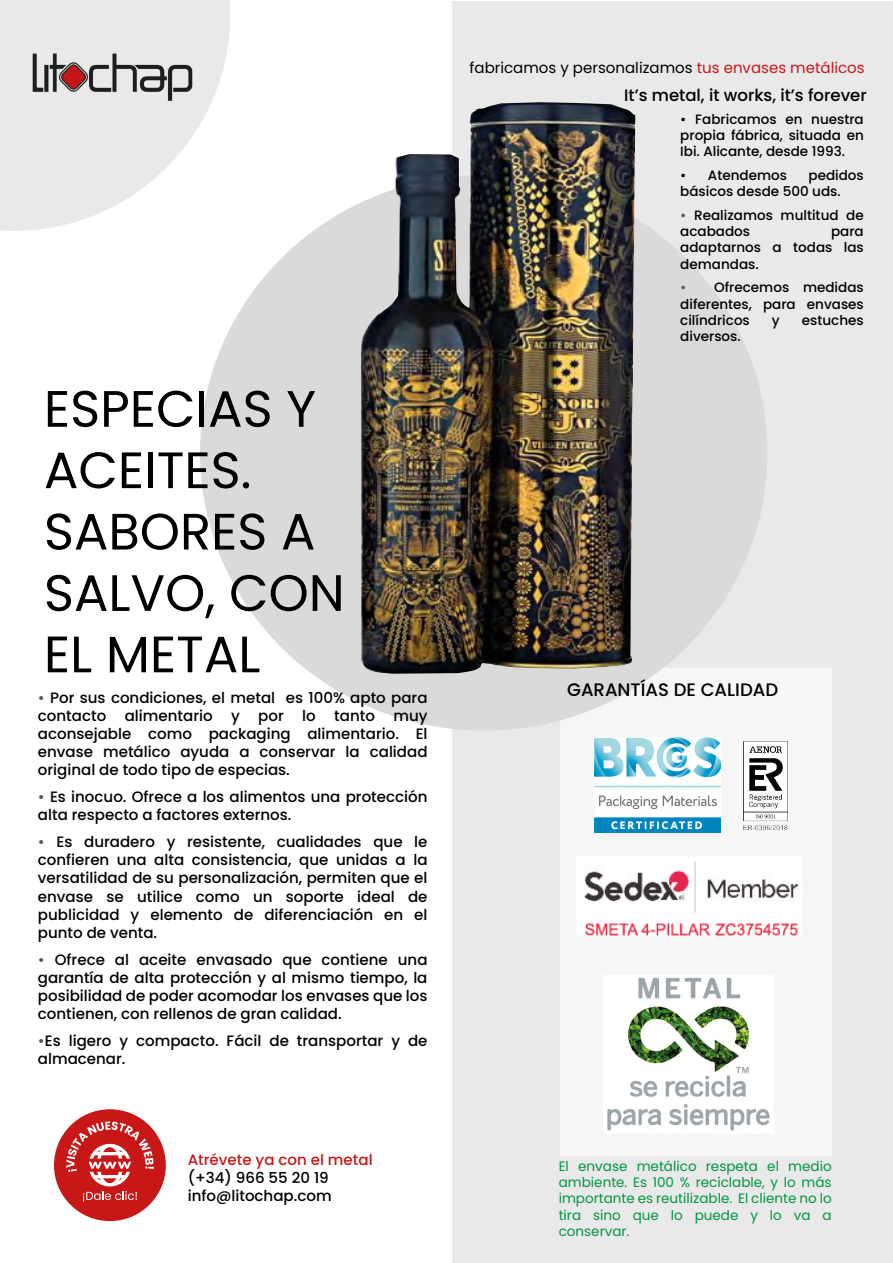
<style>
.page{position:relative;width:893px;height:1263px;background:#fff}
.page>*{position:absolute;margin:0;border:0;box-sizing:border-box;transform-origin:0 0}
.t1{font:51.15px/61.3px "Poppins";color:#000}
.t2{font:500 18px "Poppins";color:#000}
.t3{font:500 16.5px "Poppins";color:#000}
.t4{font:500 15px/18px "Poppins";color:#000}
.t5{font:15px "Poppins";color:#000}
.t6{font:500 15px "Poppins";color:#c51818}
.t7{font:500 13.5px/16.2px "Poppins";color:#000;text-align:justify}
.t8{font:13.5px/16.2px "Poppins";color:#009641;text-align:justify}
.s1{color:#575756}
.s2{color:#c51818}
</style>
<div class="page">
<div style="left:452px;top:1px;width:440px;height:1261px;background:#e9e9e9"></div>
<div style="left:560px;top:668px;width:272px;height:487px;background:#f6f6f6"></div>
<svg style="left:0;top:1px;width:230px;height:230px;fill:#e9e9e9"></svg>
<img style="left:32px;top:44px;width:162px;height:65px">
<div style="left:200px;top:175px;width:567px;height:556px;background:#dadada;border-radius:50%"></div>
<img style="left:595px;top:737px;width:125px;height:95px">
<img style="left:744px;top:746px;width:43px;height:83px">
<img style="left:584px;top:862px;width:215px;height:73px">
<img style="left:607px;top:977px;width:163px;height:154px">
<img style="left:360px;top:102px;width:275px;height:572px">
<div style="left:54px;top:1109px;width:112px;height:112px;background:#c71717;border-radius:56px"></div>
<svg style="left:66px;top:1121px;width:88px;height:80px"></svg>
<h1 class="t1" style="left:44px;top:378px;width:302px">ESPECIAS Y<br>ACEITES.<br>SABORES A<br>SALVO, CON<br>EL METAL</h1>
<p class="t4" style="left:38px;top:689px;width:391px;text-align:justify"><span class="s1">•</span> Por sus condiciones, el metal es 100% apto para contacto alimentario y por lo tanto muy aconsejable como packaging alimentario. El envase metálico ayuda a conservar la calidad original de todo tipo de especias.</p>
<p class="t4" style="left:38px;top:788px;width:391px"><span class="s1">•</span> Es inocuo. Ofrece a los alimentos una protección alta respecto a factores externos.</p>
<p class="t4" style="left:38px;top:833px;width:391px;text-align:justify"><span class="s1">•</span> Es duradero y resistente, cualidades que le confieren una alta consistencia, que unidas a la versatilidad de su personalización, permiten que el envase se utilice como un soporte ideal de publicidad y elemento de diferenciación en el punto de venta.</p>
<p class="t4" style="left:38px;top:950px;width:391px;text-align:justify"><span class="s1">•</span> Ofrece al aceite envasado que contiene una garantía de alta protección y al mismo tiempo, la posibilidad de poder acomodar los envases que los contienen, con rellenos de gran calidad.</p>
<p class="t4" style="left:38px;top:1032px;width:391px"><span class="s1">•</span>Es ligero y compacto. Fácil de transportar y de almacenar.</p>
<p class="t6" style="left:188px;top:1151px;width:186px">Atrévete ya con el metal</p>
<p class="t4" style="left:188px;top:1169px;width:145px">(+34) 966 55 20 19 info@litochap.com</p>
<p class="t5" style="left:470px;top:59px;width:397px">fabricamos y personalizamos <span class="s2">tus envases metálicos</span></p>
<p class="t3" style="left:624px;top:85px;width:244px">It’s metal, it works, it’s forever</p>
<p class="t7" style="left:680px;top:111px;width:185px">• Fabricamos en nuestra propia fábrica, situada en Ibi. Alicante, desde 1993.</p>
<p class="t7" style="left:680px;top:167px;width:108px">• Atendemos</p>
<p class="t7" style="left:680px;top:167px;width:185px;text-indent:128px">pedidos básicos desde 500 uds.</p>
<p class="t7" style="left:680px;top:207px;width:185px"><span class="s1">•</span> Realizamos multitud de acabados</p>
<p class="t7" style="left:680px;top:223px;width:185px;text-indent:151px">para adaptarnos a todas las demandas.</p>
<p class="t7" style="left:680px;top:280px;width:185px"><span class="s1">•</span> Ofrecemos medidas diferentes, para envases cilíndricos</p>
<p class="t7" style="left:772px;top:312px;width:9px">y</p>
<p class="t7" style="left:802px;top:312px;width:63px">estuches</p>
<p class="t7" style="left:680px;top:328px;width:62px">diversos.</p>
<p class="t2" style="left:567px;top:680px;width:213px">GARANTÍAS DE CALIDAD</p>
<p class="t8" style="left:559px;top:1158px;width:275px">El envase metálico respeta el medio ambiente. Es 100 % reciclable, y lo más importante es reutilizable. El cliente no lo tira sino que lo puede y lo va a conservar.</p>
</div>
